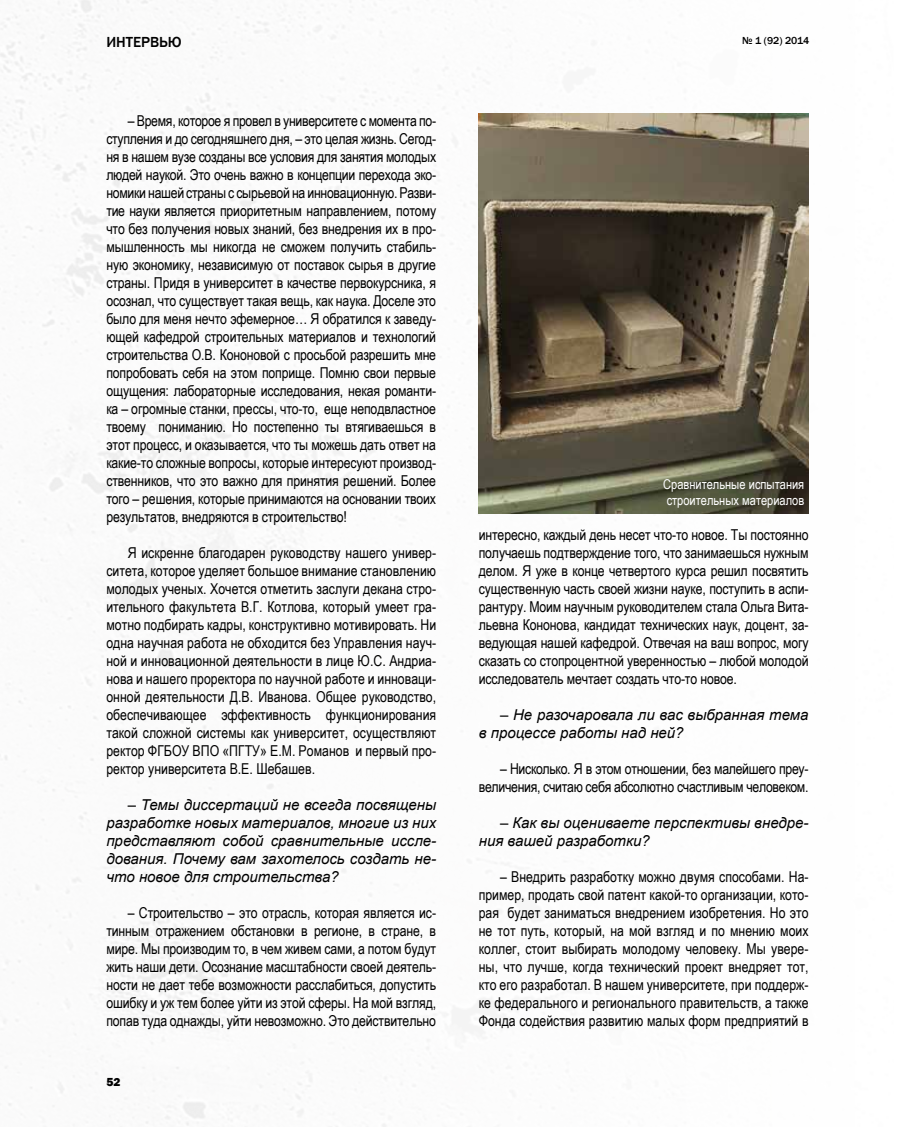
<style>
.page{position:relative;width:915px;height:1127px;background:#fff}
.page>*{position:absolute;margin:0;border:0;box-sizing:border-box;transform-origin:0 0}
.t1{font:15px/18px "Arial Narrow";letter-spacing:-.01em;color:#000;text-align:justify}
.t2{font:italic 15px/18px "Arial";color:#000}
.t3{font:500 15px "Franklin Gothic";color:#000}
.t4{font:13.5px/16.2px "Arial Narrow";color:#fff}
.t5{font:800 12px "Franklin Gothic";color:#000}
.t6{font:500 10.5px "Franklin Gothic";color:#000}
</style>
<div class="page">
<img style="left:0;top:0;width:809px;height:1127px">
<img style="left:478px;top:114px;width:330px;height:399px">
<p class="t3" style="left:106px;top:33px;width:77px">ИНТЕРВЬЮ</p>
<p class="t6" style="left:741px;top:34px;width:69px">№ 1 (92) 2014</p>
<p class="t1" style="left:106px;top:111px;width:331px;text-indent:21px">– Время, которое я провел в университете с момента по&shy;ступления и до сегодняшнего дня, – это целая жизнь. Сегод&shy;ня в нашем вузе созданы все условия для занятия молодых людей наукой. Это очень важно в концепции перехода эко&shy;номики нашей страны с сырьевой на инновационную. Разви&shy;тие науки является приоритетным направлением, потому что без получения новых знаний, без внедрения их в про&shy;мышленность мы никогда не сможем получить стабиль&shy;ную экономику, независимую от поставок сырья в другие страны. Придя в университет в качестве первокурсника, я осознал, что существует такая вещь, как наука. Доселе это было для меня нечто эфемерное… Я обратился к заведу&shy;ющей кафедрой строительных материалов и технологий строительства О.В. Кононовой с просьбой разрешить мне попробовать себя на этом поприще. Помню свои первые ощущения: лабораторные исследования, некая романти&shy;ка – огромные станки, прессы, что-то, еще неподвластное твоему пониманию. Но постепенно ты втягиваешься в этот процесс, и оказывается, что ты можешь дать ответ на какие-то сложные вопросы, которые интересуют производ&shy;ственников, что это важно для принятия решений. Более того – решения, которые принимаются на основании твоих результатов, внедряются в строительство!</p>
<p class="t1" style="left:106px;top:543px;width:331px;text-indent:21px">Я искренне благодарен руководству нашего универ&shy;ситета, которое уделяет большое внимание становлению молодых ученых. Хочется отметить заслуги декана стро&shy;ительного факультета В.Г. Котлова, который умеет гра&shy;мотно подбирать кадры, конструктивно мотивировать. Ни одна научная работа не обходится без Управления науч&shy;ной и инновационной деятельности в лице Ю.С. Андриа&shy;нова и нашего проректора по научной работе и инноваци&shy;онной деятельности Д.В. Иванова. Общее руководство, обеспечивающее эффективность функционирования такой сложной системы как университет, осуществляют ректор ФГБОУ ВПО «ПГТУ» Е.М. Романов и первый про&shy;ректор университета В.Е. Шебашев.</p>
<p class="t2" style="left:106px;top:796px;width:331px;text-align:justify;text-indent:21px">– Темы диссертаций не всегда посвящены разработке новых материалов, многие из них представляют собой сравнительные иссле&shy;дования. Почему вам захотелось создать не&shy;что новое для строительства?</p>
<p class="t1" style="left:106px;top:903px;width:331px;text-indent:21px">– Строительство – это отрасль, которая является ис&shy;тинным отражением обстановки в регионе, в стране, в мире. Мы производим то, в чем живем сами, а потом будут жить наши дети. Осознание масштабности своей деятель&shy;ности не дает тебе возможности расслабиться, допустить ошибку и уж тем более уйти из этой сферы. На мой взгляд, попав туда однажды, уйти невозможно. Это действительно</p>
<p class="t5" style="left:106px;top:1074px;width:16px">52</p>
<p class="t4" style="left:663px;top:475px;width:142px">Сравнительные испытания строительных материалов</p>
<p class="t1" style="left:478px;top:525px;width:331px">интересно, каждый день несет что-то новое. Ты постоянно получаешь подтверждение того, что занимаешься нужным делом. Я уже в конце четвертого курса решил посвятить существенную часть своей жизни науке, поступить в аспи&shy;рантуру. Моим научным руководителем стала Ольга Вита&shy;льевна Кононова, кандидат технических наук, доцент, за&shy;ведующая нашей кафедрой. Отвечая на ваш вопрос, могу сказать со стопроцентной уверенностью – любой молодой исследователь мечтает создать что-то новое.</p>
<p class="t2" style="left:478px;top:706px;width:331px;text-indent:21px">– Не разочаровала ли вас выбранная тема в процессе работы над ней?</p>
<p class="t1" style="left:478px;top:759px;width:331px;text-align:right">– Нисколько. Я в этом отношении, без малейшего преу&shy;величения, считаю себя абсолютно счастливым человеком.</p>
<p class="t2" style="left:478px;top:814px;width:331px;text-indent:21px">– Как вы оцениваете перспективы внедре&shy;ния вашей разработки?</p>
<p class="t1" style="left:478px;top:867px;width:331px;text-indent:21px">– Внедрить разработку можно двумя способами. На&shy;пример, продать свой патент какой-то организации, кото&shy;рая будет заниматься внедрением изобретения. Но это не тот путь, который, на мой взгляд и по мнению моих коллег, стоит выбирать молодому человеку. Мы увере&shy;ны, что лучше, когда технический проект внедряет тот, кто его разработал. В нашем университете, при поддерж&shy;ке федерального и регионального правительств, а также Фонда содействия развитию малых форм предприятий в</p>
</div>
